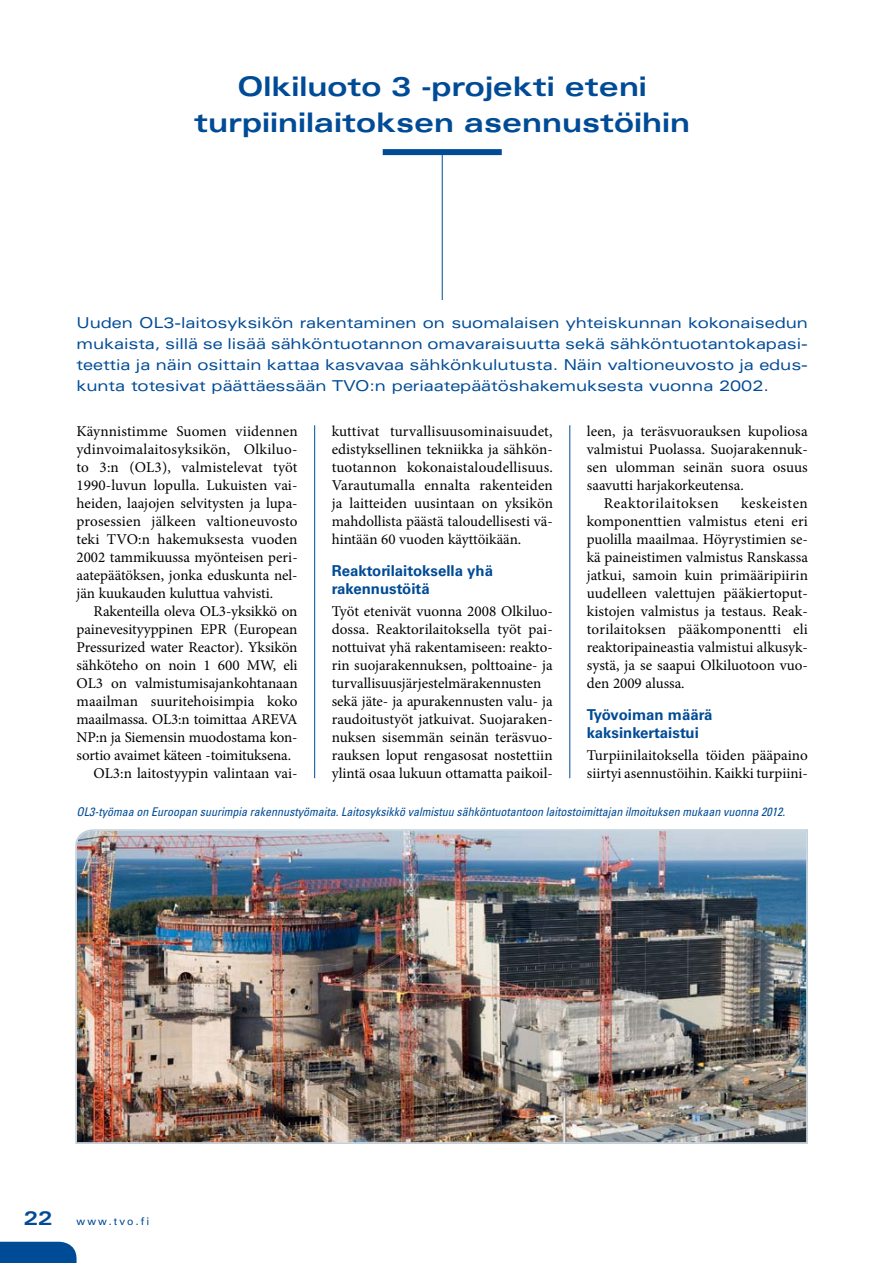
<style>
.page{position:relative;width:893px;height:1263px;background:#fff}
.page>*{position:absolute;margin:0;border:0;box-sizing:border-box;transform-origin:0 0}
.t1{font:700 expanded 27px/36px "Univers LT Std";color:#004b96;text-align:center}
.t2{font:15px/18px "Minion Pro";color:#000;text-align:justify}
.t3{font:expanded 15px/21px "Univers LT Std";letter-spacing:-.005em;color:#004b96;text-align:justify}
.t4{font:700 15px/18px "Univers LT Std";color:#004b96}
.t5{font:15px "Minion Pro";letter-spacing:.035em;color:#000}
.t6{font:italic condensed 12px "Univers LT Std";color:#004b96}
.t7{font:10.5px "Univers LT Std";letter-spacing:.2em;color:#004b96}
.s1{font-weight:700;font-stretch:expanded;font-size:19.5px}
</style>
<div class="page">
<img style="left:75px;top:829px;width:733px;height:315px">
<hr style="left:569px;top:425px;width:1px;height:353px;background:#004b96">
<hr style="left:442px;top:153px;width:1px;height:202px;background:#004b96">
<div style="left:383px;top:149px;width:119px;height:6px;background:#004b96"></div>
<hr style="left:314px;top:425px;width:1px;height:353px;background:#004b96">
<div style="left:77px;top:300px;width:731px;height:91px;background:#fff"></div>
<div style="left:0;top:1242px;width:77px;height:21px;background:#004b96"></div>
<h1 class="t1" style="left:194px;top:68px;width:497px">Olkiluoto 3 -projekti eteni turpiinilaitoksen asennustöihin</h1>
<p class="t3" style="left:77px;top:312px;width:733px">Uuden OL3-laitosyksikön rakentaminen on suomalaisen yhteiskunnan kokonaisedun mukaista, sillä se lisää sähköntuotannon omavaraisuutta sekä sähköntuotantokapasi&shy;teettia ja näin osittain kattaa kasvavaa sähkönkulutusta. Näin valtioneuvosto ja edus&shy;kunta totesivat päättäessään TVO:n periaatepäätöshakemuksesta vuonna 2002.</p>
<p class="t2" style="left:587px;top:422px;width:222px">leen, ja teräsvuorauksen kupoliosa</p>
<p class="t2" style="left:587px;top:440px;width:223px">valmistui Puolassa. Suojarakennuk-</p>
<p class="t2" style="left:587px;top:458px;width:223px">sen ulomman seinän suora osuus</p>
<p class="t2" style="left:587px;top:476px;width:158px">saavutti harjakorkeutensa.</p>
<p class="t5" style="left:604px;top:493px;width:117px">Reaktorilaitoksen</p>
<p class="t2" style="left:77px;top:422px;width:223px">Käynnistimme Suomen viidennen ydinvoimalaitosyksikön, Olkiluo&shy;to 3:n (OL3), valmistelevat työt 1990-luvun lopulla. Lukuisten vai&shy;heiden, laajojen selvitysten ja lupa&shy;prosessien jälkeen valtioneuvosto teki TVO:n hakemuksesta vuoden 2002 tammikuussa myönteisen peri&shy;aatepäätöksen, jonka eduskunta nel&shy;jän kuukauden kuluttua vahvisti.</p>
<p class="t2" style="left:94px;top:602px;width:205px">Rakenteilla oleva OL3-yksikkö on</p>
<p class="t2" style="left:77px;top:620px;width:222px">painevesityyppinen EPR (European</p>
<p class="t2" style="left:77px;top:638px;width:222px">Pressurized water Reactor). Yksikön</p>
<p class="t2" style="left:77px;top:656px;width:223px">sähköteho on noin 1 600 MW, eli</p>
<p class="t2" style="left:77px;top:674px;width:223px">OL3 on valmistumisajankohtanaan</p>
<p class="t2" style="left:77px;top:692px;width:223px">maailman suuritehoisimpia koko</p>
<p class="t2" style="left:77px;top:710px;width:223px">maailmassa. OL3:n toimittaa AREVA</p>
<p class="t2" style="left:77px;top:728px;width:223px">NP:n ja Siemensin muodostama kon-</p>
<p class="t2" style="left:77px;top:746px;width:216px">sortio avaimet käteen -toimituksena.</p>
<p class="t2" style="left:94px;top:764px;width:206px">OL3:n laitostyypin valintaan vai-</p>
<p class="t2" style="left:332px;top:422px;width:223px">kuttivat turvallisuusominaisuudet, edistyksellinen tekniikka ja sähkön&shy;tuotannon kokonaistaloudellisuus.<br>Varautumalla ennalta rakenteiden ja laitteiden uusintaan on yksikön mahdollista päästä taloudellisesti vä&shy;hintään 60 vuoden käyttöikään.</p>
<p class="t4" style="left:332px;top:561px;width:163px">Reaktorilaitoksella yhä rakennustöitä</p>
<p class="t2" style="left:332px;top:602px;width:223px;text-align:left">Työt etenivät vuonna 2008 Olkiluo&shy;dossa. Reaktorilaitoksella työt pai&shy;nottuivat yhä rakentamiseen: reakto&shy;rin suojarakennuksen, polttoaine- ja turvallisuusjärjestelmärakennusten sekä jäte- ja apurakennusten valu- ja raudoitustyöt jatkuivat. Suojaraken&shy;nuksen sisemmän seinän teräsvuo&shy;rauksen loput rengasosat nostettiin ylintä osaa lukuun ottamatta paikoil-</p>
<p class="t2" style="left:587px;top:494px;width:223px;text-indent:154px">keskeisten komponenttien valmistus eteni eri puolilla maailmaa. Höyrystimien se&shy;kä paineistimen valmistus Ranskassa jatkui, samoin kuin primääripiirin uudelleen valettujen pääkiertoput&shy;kistojen valmistus ja testaus. Reak&shy;torilaitoksen pääkomponentti eli reaktoripaineastia valmistui alkusyk&shy;systä, ja se saapui Olkiluotoon vuo&shy;den 2009 alussa.</p>
<p class="t4" style="left:587px;top:705px;width:127px">Työvoiman määrä kaksinkertaistui</p>
<p class="t2" style="left:587px;top:746px;width:223px">Turpiinilaitoksella töiden pääpaino siirtyi asennustöihin. Kaikki turpiini-</p>
<p class="t6" style="left:77px;top:805px;width:710px">OL3-työmaa on Euroopan suurimpia rakennustyömaita. Laitosyksikkö valmistuu sähköntuotantoon laitostoimittajan ilmoituksen mukaan vuonna 2012.</p>
<p class="t7" style="left:24px;top:1215px;width:127px"><span class="s1">22</span> www.tvo.fi</p>
</div>
